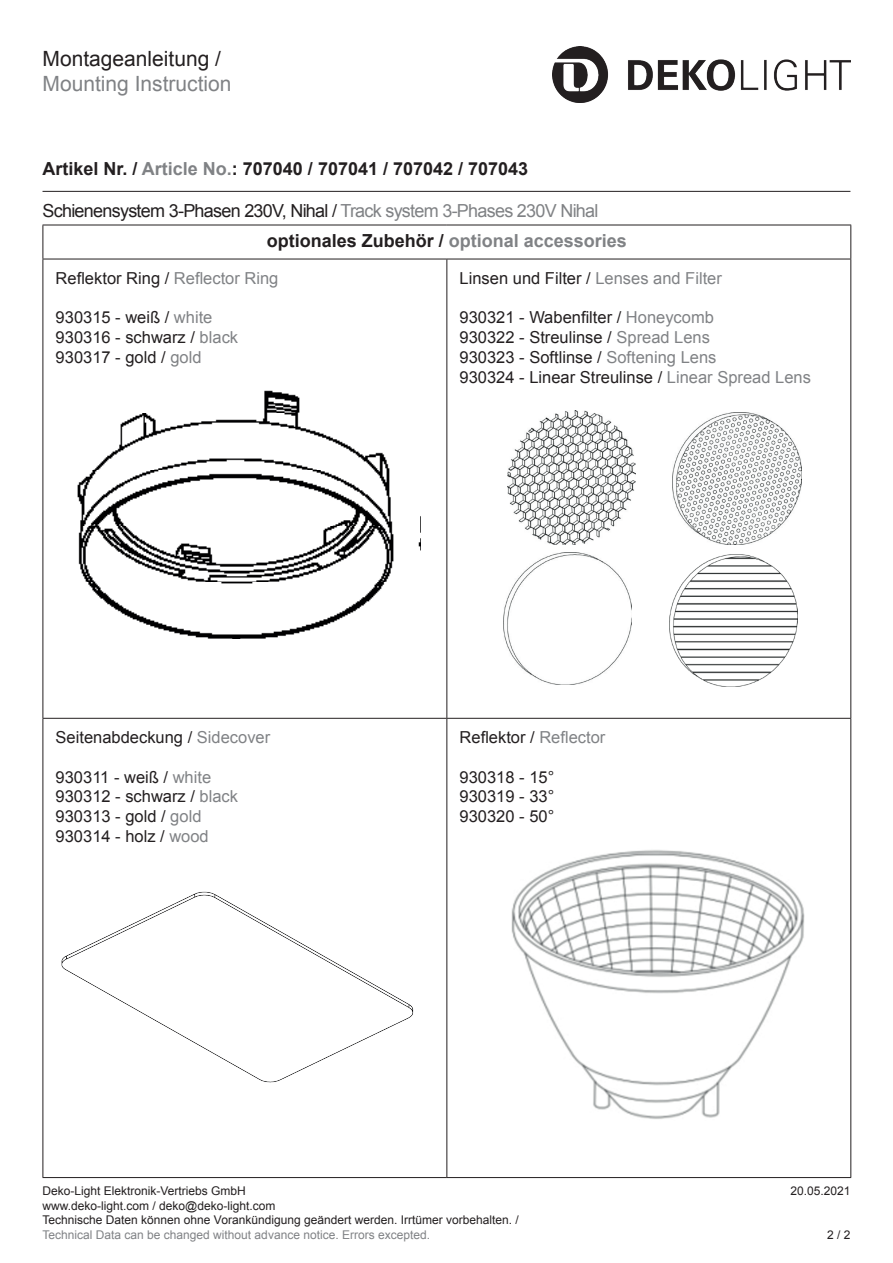
<style>
.page{position:relative;width:893px;height:1263px;background:#fff}
.page>*{position:absolute;margin:0;border:0;box-sizing:border-box;transform-origin:0 0}
.t1{font:21px "Arial";color:#808285}
.t2{font:21px "Arial";color:#231f20}
.t3{font:18px/29.4px "Arial";letter-spacing:-.04em;color:#231f20}
.t4{font:700 18px "Arial";color:#231f20}
.t5{font:16.5px/19.8px "Arial";color:#231f20}
.t6{font:12px/14.4px "Arial";color:#231f20}
.t7{font:12px "Arial";color:#808285}
.s1{color:#808285}
.s2{font-weight:700}
.s3{font-weight:700;color:#808285}
</style>
<div class="page">
<hr style="left:43px;top:191px;width:807px;height:1px;background:#231f20">
<hr style="left:43px;top:225px;width:404px;height:1px;background:#231f20">
<hr style="left:43px;top:225px;width:1px;height:34px;background:#231f20">
<hr style="left:447px;top:225px;width:404px;height:1px;background:#231f20">
<hr style="left:850px;top:225px;width:1px;height:34px;background:#231f20">
<hr style="left:43px;top:259px;width:404px;height:1px;background:#231f20">
<hr style="left:43px;top:259px;width:1px;height:459px;background:#231f20">
<hr style="left:447px;top:259px;width:404px;height:1px;background:#231f20">
<hr style="left:446px;top:259px;width:1px;height:459px;background:#231f20">
<hr style="left:850px;top:259px;width:1px;height:459px;background:#231f20">
<hr style="left:43px;top:718px;width:404px;height:1px;background:#231f20">
<hr style="left:43px;top:719px;width:1px;height:458px;background:#231f20">
<hr style="left:447px;top:718px;width:404px;height:1px;background:#231f20">
<hr style="left:446px;top:719px;width:1px;height:458px;background:#231f20">
<hr style="left:850px;top:719px;width:1px;height:458px;background:#231f20">
<hr style="left:43px;top:1177px;width:404px;height:1px;background:#231f20">
<hr style="left:447px;top:1177px;width:404px;height:1px;background:#231f20">
<img style="left:669px;top:554px;width:129px;height:132px">
<img style="left:504px;top:552px;width:128px;height:132px">
<img style="left:673px;top:412px;width:128px;height:132px">
<img style="left:507px;top:411px;width:128px;height:133px">
<img style="left:511px;top:850px;width:294px;height:269px">
<img style="left:61px;top:891px;width:353px;height:192px">
<img style="left:77px;top:390px;width:344px;height:249px">
<img style="left:552px;top:46px;width:298px;height:56px">
<p class="t2" style="left:43px;top:44px;width:180px">Montageanleitung /</p>
<p class="t1" style="left:43px;top:70px;width:191px">Mounting Instruction</p>
<p class="t4" style="left:43px;top:156px;width:487px">Artikel Nr. / <span class="s1">Article No.</span>: 707040 / 707041 / 707042 / 707043</p>
<p class="t3" style="left:267px;top:196px;width:362px;text-indent:-224px">Schienensystem 3-Phasen 230V, Nihal / <span class="s1">Track system 3-Phases 230V Nihal </span><span class="s2">optionales Zubehör /</span> <span class="s3">optional accessories</span></p>
<p class="t5" style="left:56px;top:268px;width:224px">Reflektor Ring / <span class="s1">Reflector Ring</span></p>
<p class="t5" style="left:56px;top:308px;width:184px">930315 - weiß / <span class="s1">white<br></span>930316 - schwarz / <span class="s1">black<br></span>930317 - gold / <span class="s1">gold</span></p>
<p class="t5" style="left:460px;top:268px;width:264px">Linsen und Filter / <span class="s1">Lenses and Filter</span></p>
<p class="t5" style="left:460px;top:308px;width:353px">930321 - Wabenfilter / <span class="s1">Honeycomb<br></span>930322 - Streulinse / <span class="s1">Spread Lens<br></span>930323 - Softlinse / <span class="s1">Softening Lens<br></span>930324 - Linear Streulinse / <span class="s1">Linear Spread Lens</span></p>
<p class="t5" style="left:56px;top:727px;width:216px">Seitenabdeckung / <span class="s1">Sidecover</span></p>
<p class="t5" style="left:56px;top:767px;width:184px">930311 - weiß / <span class="s1">white<br></span>930312 - schwarz / <span class="s1">black<br></span>930313 - gold / <span class="s1">gold<br></span>930314 - holz / <span class="s1">wood</span></p>
<p class="t5" style="left:460px;top:727px;width:147px">Reflektor / <span class="s1">Reflector</span></p>
<p class="t5" style="left:460px;top:767px;width:96px;text-align:justify">930318 - 15° 930319 - 33° 930320 - 50°</p>
<p class="t6" style="left:43px;top:1184px;width:205px">Deko-Light Elektronik-Vertriebs GmbH</p>
<p class="t6" style="left:790px;top:1184px;width:62px">20.05.2021</p>
<p class="t6" style="left:43px;top:1198px;width:478px">www.deko-light.com / deko@deko-light.com<br>Technische Daten können ohne Vorankündigung geändert werden. Irrtümer vorbehalten. /</p>
<p class="t7" style="left:43px;top:1226px;width:389px">Technical Data can be changed without advance notice. Errors excepted.</p>
<p class="t6" style="left:827px;top:1227px;width:25px">2 / 2</p>
</div>
